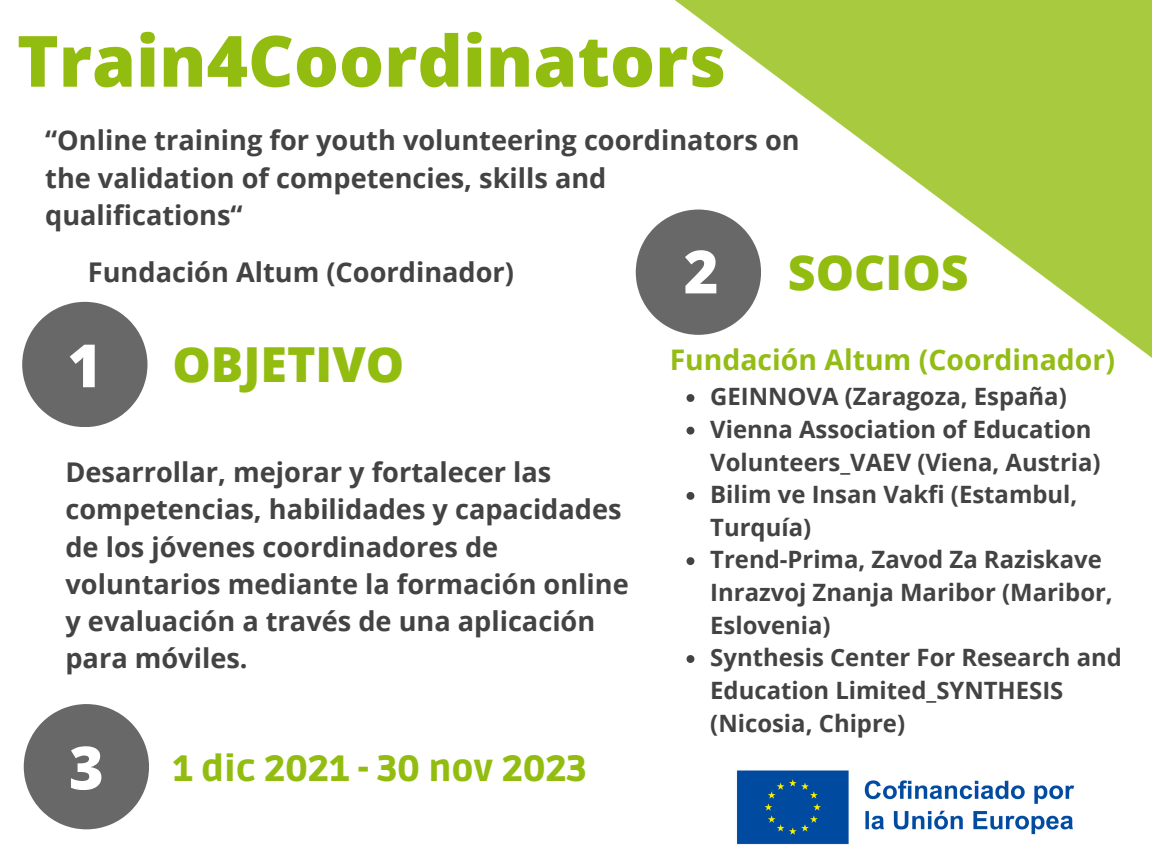
<style>
.page{position:relative;width:1152px;height:864px;background:#fff}
.page>*{position:absolute;margin:0;border:0;box-sizing:border-box;transform-origin:0 0}
.t1{font:800 70.8px "Open Sans";color:#92bd10}
.t2{font:800 59.7px "Open Sans";color:#fff}
.t3{font:800 48.3px "Open Sans";color:#92bd10}
.t4{font:900 36.3px "Ruda";color:#92bd10}
.t5{font:700 28.35px "Open Sans";color:#93bc15}
.t6{font:700 27.15px/37.2px "Open Sans";color:#434343}
.t7{font:700 23.85px/32.7px "Open Sans";color:#434343}
</style>
<div class="page">
<svg style="left:635px;top:0;width:517px;height:498px"></svg>
<svg style="left:22px;top:302px;width:126px;height:125px"></svg>
<svg style="left:24px;top:704px;width:125px;height:125px"></svg>
<svg style="left:636px;top:210px;width:125px;height:125px"></svg>
<svg style="left:687px;top:394px;width:7px;height:8px"></svg>
<svg style="left:687px;top:427px;width:7px;height:8px"></svg>
<svg style="left:687px;top:492px;width:7px;height:8px"></svg>
<svg style="left:687px;top:557px;width:7px;height:8px"></svg>
<svg style="left:687px;top:655px;width:7px;height:8px"></svg>
<img style="left:736px;top:770px;width:339px;height:75px">
<h4 class="t1" style="left:17px;top:11px;width:711px">Train4Coordinators</h4>
<p class="t6" style="left:45px;top:121px;width:756px">“Online training for youth volunteering coordinators on the validation of competencies, skills and qualifications“</p>
<h3 class="t6" style="left:88px;top:253px;width:428px">Fundación Altum (Coordinador)</h3>
<h4 class="t2" style="left:684px;top:230px;width:36px">2</h4>
<h2 class="t3" style="left:788px;top:239px;width:182px">SOCIOS</h2>
<p class="t2" style="left:67px;top:323px;width:36px">1</p>
<h4 class="t3" style="left:173px;top:331px;width:233px">OBJETIVO</h4>
<p class="t5" style="left:670px;top:340px;width:447px">Fundación Altum (Coordinador)</p>
<p class="t7" style="left:710px;top:380px;width:358px">GEINNOVA (Zaragoza, España)</p>
<p class="t7" style="left:710px;top:412px;width:392px">Vienna Association of Education<br>Volunteers_VAEV (Viena, Austria)</p>
<p class="t7" style="left:710px;top:478px;width:369px">Bilim ve Insan Vakfi (Estambul,<br>Turquía)</p>
<p class="t7" style="left:710px;top:543px;width:404px">Trend-Prima, Zavod Za Raziskave<br>Inrazvoj Znanja Maribor (Maribor,<br>Eslovenia)</p>
<h4 class="t7" style="left:710px;top:641px;width:413px">Synthesis Center For Research and<br>Education Limited_SYNTHESIS (Nicosia, Chipre)</h4>
<h2 class="t6" style="left:65px;top:453px;width:565px">Desarrollar, mejorar y fortalecer las competencias, habilidades y capacidades de los jóvenes coordinadores de voluntarios mediante la formación online y evaluación a través de una aplicación para móviles.</h2>
<h1 class="t2" style="left:69px;top:726px;width:36px">3</h1>
<p class="t4" style="left:173px;top:748px;width:416px">1 dic 2021 - 30 nov 2023</p>
</div>
